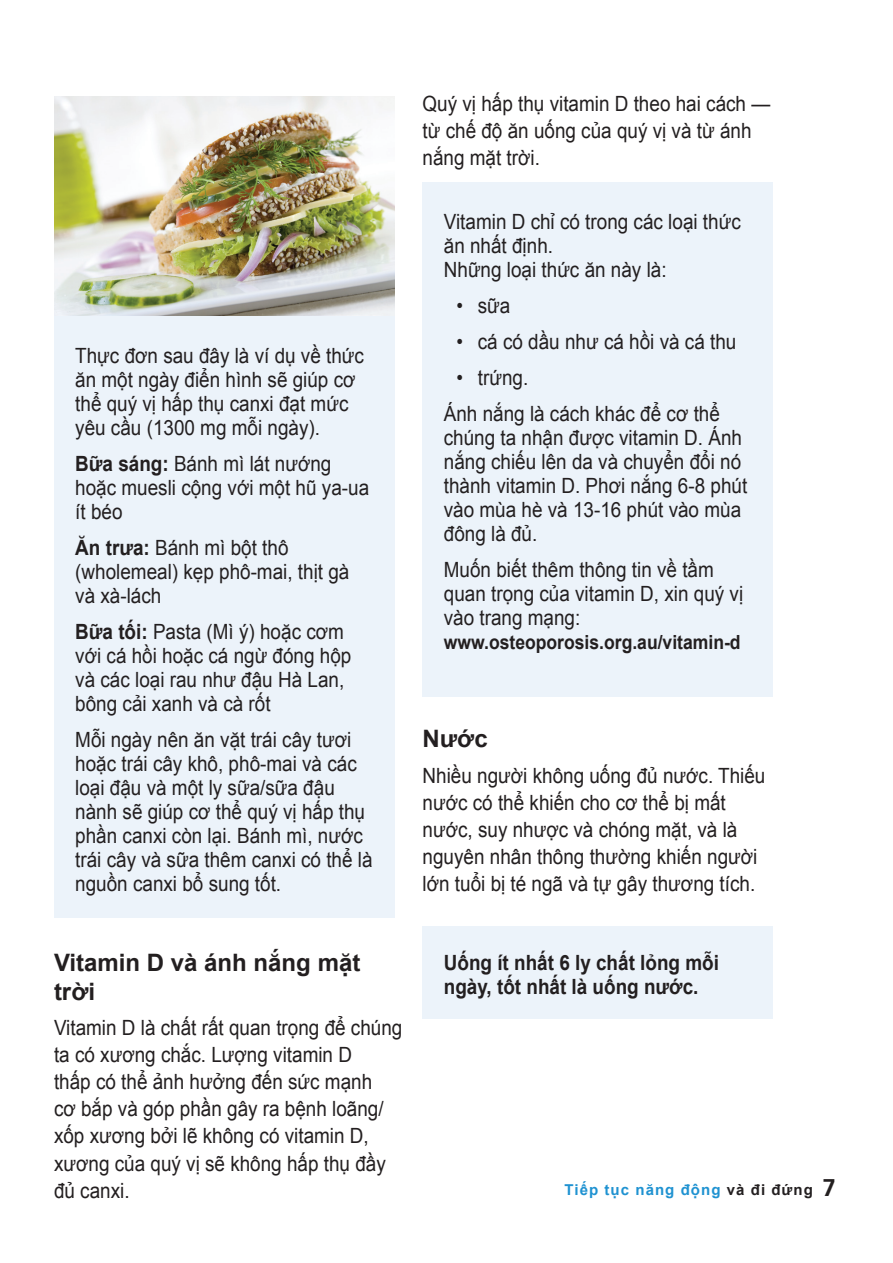
<style>
.page{position:relative;width:893px;height:1263px;background:#fff}
.page>*{position:absolute;margin:0;border:0;box-sizing:border-box;transform-origin:0 0}
.Subhead_black{font:700 24px/28.8px "Arial";color:#231f20}
.Body_Copy{font:21px/24px "Arial";color:#231f20;scale:.9 1}
.t1{font:700 21px/24px "Arial";color:#231f20;scale:.9 1}
.t2{font:700 19.5px "Arial";color:#231f20;scale:.9 1}
.t3{font:700 15px "Arial";letter-spacing:.07em;color:#1f92d1}
.s1{font-weight:700}
.s2{color:#231f20}
.s3{font-family:"Frutiger LT";font-size:24px;color:#231f20}
</style>
<div class="page">
<div style="left:54px;top:316px;width:340px;height:601px;background:#ecf3fa"></div>
<div style="left:423px;top:182px;width:350px;height:515px;background:#ecf3fa"></div>
<div style="left:423px;top:926px;width:350px;height:92px;background:#ecf3fa"></div>
<img style="left:54px;top:96px;width:340px;height:220px">
<p class="Body_Copy" style="left:75px;top:344px;width:322px">Thực đơn sau đây là ví dụ về thức ăn một ngày điển hình sẽ giúp cơ thể quý vị hấp thụ canxi đạt mức yêu cầu (1300 mg mỗi ngày).</p>
<p class="Body_Copy" style="left:75px;top:452px;width:328px"><span class="s1">Bữa sáng:</span> Bánh mì lát nướng hoặc muesli cộng với một hũ ya-ua ít béo</p>
<p class="Body_Copy" style="left:75px;top:536px;width:306px"><span class="s1">Ăn trưa:</span> Bánh mì bột thô (wholemeal) kẹp phô-mai, thịt gà và xà-lách</p>
<p class="Body_Copy" style="left:75px;top:620px;width:308px"><span class="s1">Bữa tối:</span> Pasta (Mì ý) hoặc cơm với cá hồi hoặc cá ngừ đóng hộp và các loại rau như đậu Hà Lan, bông cải xanh và cà rốt</p>
<p class="Body_Copy" style="left:75px;top:728px;width:332px">Mỗi ngày nên ăn vặt trái cây tươi hoặc trái cây khô, phô-mai và các loại đậu và một ly sữa/sữa đậu nành sẽ giúp cơ thể quý vị hấp thụ phần canxi còn lại. Bánh mì, nước trái cây và sữa thêm canxi có thể là nguồn canxi bổ sung tốt.</p>
<p class="Subhead_black" style="left:54px;top:949px;width:308px">Vitamin D và ánh nắng mặt trời</p>
<p class="Body_Copy" style="left:54px;top:1015px;width:389px;line-height:27px">Vitamin D là chất rất quan trọng để chúng ta có xương chắc. Lượng vitamin D<br>thấp có thể ảnh hưởng đến sức mạnh<br>cơ bắp và góp phần gây ra bệnh loãng/ xốp xương bởi lẽ không có vitamin D, xương của quý vị sẽ không hấp thụ đầy đủ canxi.</p>
<p class="Body_Copy" style="left:423px;top:91px;width:388px;line-height:27px">Quý vị hấp thụ vitamin D theo hai cách — từ chế độ ăn uống của quý vị và từ ánh nắng mặt trời.</p>
<p class="Body_Copy" style="left:444px;top:210px;width:331px">Vitamin D chỉ có trong các loại thức ăn nhất định.<br>Những loại thức ăn này là:</p>
<p class="Body_Copy" style="left:457px;top:294px;width:61px">• sữa</p>
<p class="Body_Copy" style="left:457px;top:330px;width:312px">• cá có dầu như cá hồi và cá thu</p>
<p class="Body_Copy" style="left:444px;top:360px;width:308px;line-height:36px;text-indent:13px">• trứng.<br>Ánh nắng là cách khác để cơ thể</p>
<p class="Body_Copy" style="left:444px;top:426px;width:339px">chúng ta nhận được vitamin D. Ánh nắng chiếu lên da và chuyển đổi nó thành vitamin D. Phơi nắng 6-8 phút vào mùa hè và 13-16 phút vào mùa đông là đủ.</p>
<p class="Body_Copy" style="left:444px;top:558px;width:334px">Muốn biết thêm thông tin về tầm quan trọng của vitamin D, xin quý vị vào trang mạng:</p>
<p class="t2" style="left:444px;top:629px;width:331px">www.osteoporosis.org.au/vitamin-d</p>
<p class="Subhead_black" style="left:423px;top:725px;width:67px">Nước</p>
<p class="Body_Copy" style="left:423px;top:762px;width:382px;line-height:27px">Nhiều người không uống đủ nước. Thiếu nước có thể khiến cho cơ thể bị mất nước, suy nhược và chóng mặt, và là nguyên nhân thông thường khiến người lớn tuổi bị té ngã và tự gây thương tích.</p>
<p class="t1" style="left:444px;top:951px;width:307px">Uống ít nhất 6 ly chất lỏng mỗi ngày, tốt nhất là uống nước.</p>
<p class="t3" style="left:565px;top:1179px;width:273px">Tiếp tục năng động <span class="s2">và đi đứng</span> <span class="s3">7</span></p>
</div>
